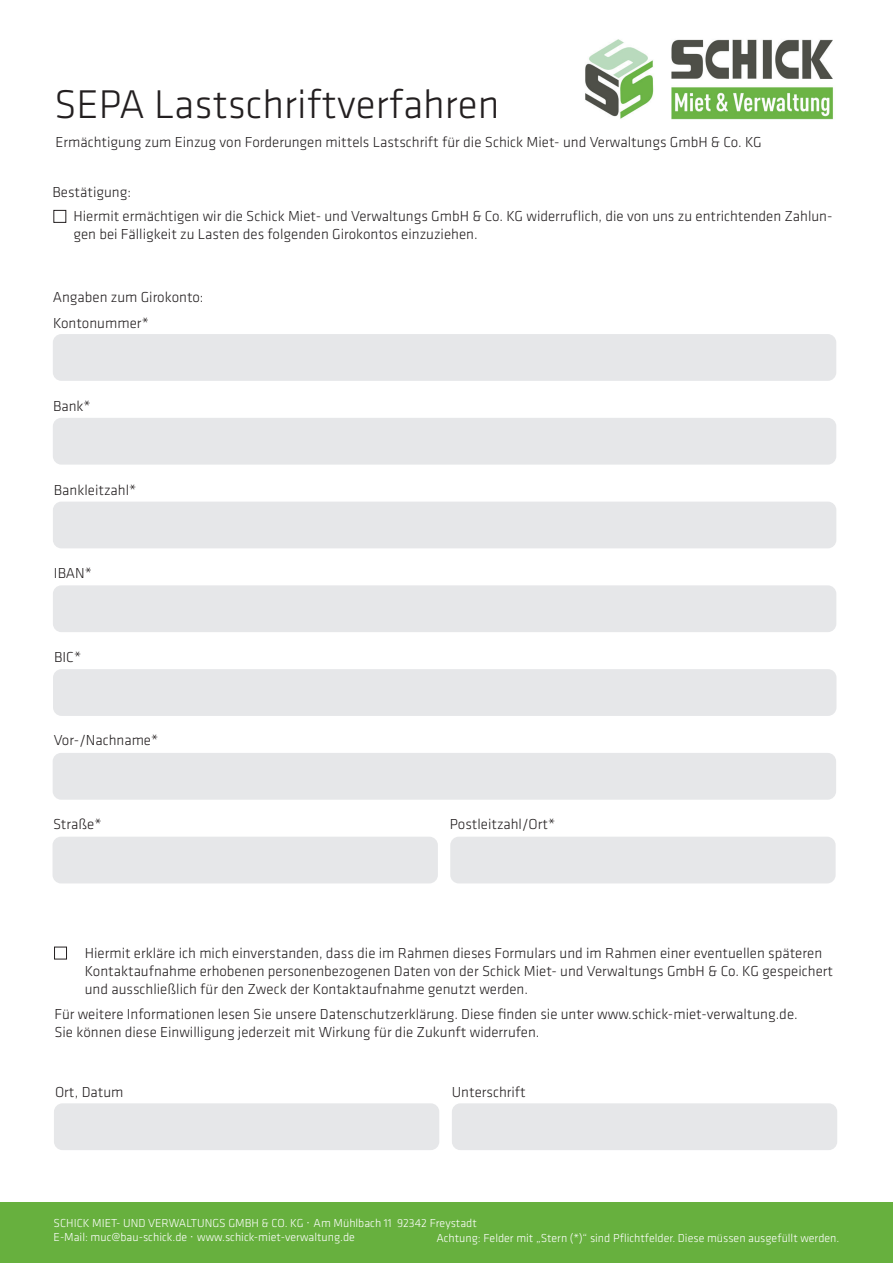
<style>
.page{position:relative;width:893px;height:1263px;background:#fff}
.page>*{position:absolute;margin:0;border:0;box-sizing:border-box;transform-origin:0 0}
.t1{font:300 41.55px "Klavika Basic";color:#231f20}
.t2{font:300 15px/18px "Klavika Basic";color:#231f20}
.t3{font:300 12px/14.4px "Klavika Basic";color:#fff}
.s1{font-family:"Arial";font-weight:400}
</style>
<div class="page">
<img style="left:585px;top:39px;width:248px;height:81px">
<div style="left:0;top:1202px;width:893px;height:61px;background:#67b03e"></div>
<div style="left:54px;top:947px;width:13px;height:12px;border:1px solid #231f20"></div>
<div style="left:54px;top:1103px;width:385px;height:47px;background:#e6e7e9;border-radius:9px"></div>
<div style="left:452px;top:1103px;width:385px;height:47px;background:#e6e7e9;border-radius:9px"></div>
<div style="left:54px;top:210px;width:12px;height:13px;border:1px solid #231f20"></div>
<div style="left:53px;top:334px;width:783px;height:47px;background:#e6e7e9;border-radius:9px"></div>
<div style="left:53px;top:418px;width:783px;height:47px;background:#e6e7e9;border-radius:9px"></div>
<div style="left:53px;top:502px;width:783px;height:46px;background:#e6e7e9;border-radius:9px"></div>
<div style="left:53px;top:585px;width:783px;height:47px;background:#e6e7e9;border-radius:9px"></div>
<div style="left:53px;top:669px;width:783px;height:47px;background:#e6e7e9;border-radius:9px"></div>
<div style="left:53px;top:753px;width:783px;height:47px;background:#e6e7e9;border-radius:9px"></div>
<div style="left:53px;top:837px;width:385px;height:46px;background:#e6e7e9;border-radius:9px"></div>
<div style="left:450px;top:837px;width:386px;height:46px;background:#e6e7e9;border-radius:9px"></div>
<h1 class="t1" style="left:54px;top:79px;width:447px">SEPA Lastschriftverfahren</h1>
<p class="t2" style="left:55px;top:133px;width:708px">Ermächtigung zum Einzug von Forderungen mittels Lastschrift für die Schick Miet- und Verwaltungs GmbH &amp; Co. KG</p>
<p class="t2" style="left:53px;top:183px;width:80px">Bestätigung:</p>
<p class="t2" style="left:73px;top:207px;width:760px">Hiermit ermächtigen wir die Schick Miet- und Verwaltungs GmbH &amp; Co. KG widerruflich, die von uns zu entrichtenden Zahlun&shy;gen bei Fälligkeit zu Lasten des folgenden Girokontos einzuziehen.</p>
<p class="t2" style="left:53px;top:287px;width:152px">Angaben zum Girokonto:</p>
<p class="t2" style="left:53px;top:314px;width:98px">Kontonummer*</p>
<p class="t2" style="left:53px;top:397px;width:39px">Bank*</p>
<p class="t2" style="left:54px;top:481px;width:84px">Bankleitzahl*</p>
<p class="t2" style="left:54px;top:564px;width:40px">IBAN*</p>
<p class="t2" style="left:54px;top:648px;width:29px">BIC*</p>
<p class="t2" style="left:54px;top:731px;width:106px">Vor-/Nachname*</p>
<p class="t2" style="left:53px;top:815px;width:50px">Straße*</p>
<p class="t2" style="left:450px;top:815px;width:107px">Postleitzahl/Ort*</p>
<p class="t2" style="left:85px;top:944px;width:750px">Hiermit erkläre ich mich einverstanden, dass die im Rahmen dieses Formulars und im Rahmen einer eventuellen späteren<br>Kontaktaufnahme erhobenen personenbezogenen Daten von der Schick Miet- und Verwaltungs GmbH &amp; Co. KG gespeichert und ausschließlich für den Zweck der Kontaktaufnahme genutzt werden.</p>
<p class="t2" style="left:54px;top:1005px;width:745px">Für weitere Informationen lesen Sie unsere Datenschutzerklärung. Diese finden sie unter www.schick-miet-verwaltung.de.<br>Sie können diese Einwilligung jederzeit mit Wirkung für die Zukunft widerrufen.</p>
<p class="t2" style="left:55px;top:1083px;width:70px">Ort, Datum</p>
<p class="t2" style="left:452px;top:1083px;width:75px">Unterschrift</p>
<p class="t3" style="left:54px;top:1216px;width:425px">SCHICK MIET- UND VERWALTUNGS GMBH &amp; CO. KG <span class="s1">·</span> Am Mühlbach 11 92342 Freystadt<br>E-Mail: muc@bau-schick.de <span class="s1">·</span> www.schick-miet-verwaltung.de</p>
<p class="t3" style="left:436px;top:1231px;width:405px">Achtung: Felder mit „Stern (*)“ sind Pflichtfelder. Diese müssen ausgefüllt werden.</p>
</div>
